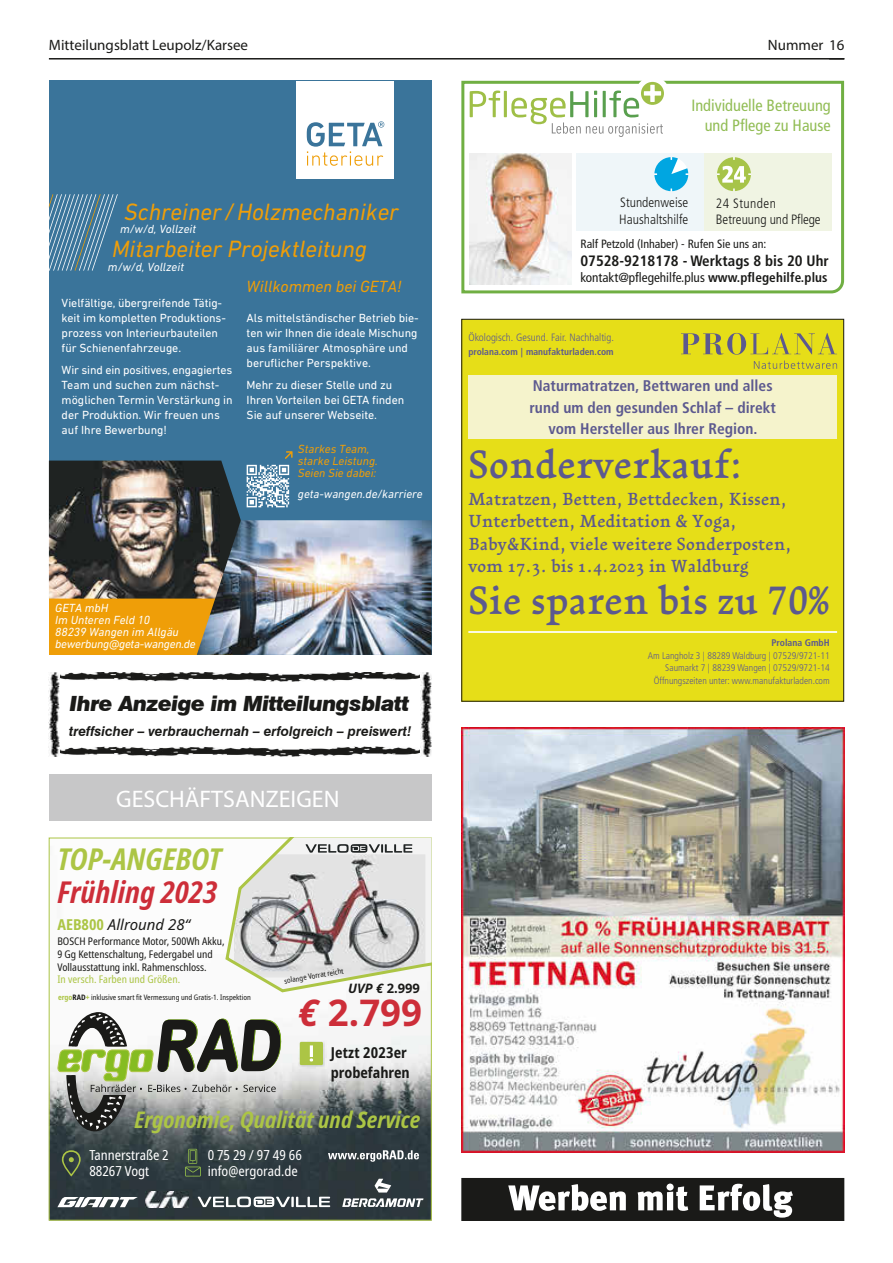
<style>
.page{position:relative;width:893px;height:1263px;background:#fff}
.page>*{position:absolute;margin:0;border:0;box-sizing:border-box;transform-origin:0 0}
.t1{font:700 40.5px "Arouet Normal";letter-spacing:.02em;color:#5c598f}
.t2{font:700 36.6px "Noto Sans";color:#cd2e39}
.t3{font:italic 700 condensed 30px "Noto Sans";color:#cd2e39}
.t4{font:italic 700 condensed 30px "Noto Sans";color:#acc545}
.t5{font:italic 24px "DIN Next LT Pro";color:#ef9e08}
.t6{font:700 24px "Frutiger";color:#fff}
.t7{font:italic 700 condensed 22.8px "Noto Sans";color:#acc545}
.t8{font:italic 900 21px "Swiss 721 BT";letter-spacing:-.025em;color:#1a1a18}
.t9{font:700 18px/22.5px "Arouet Normal";letter-spacing:.02em;color:#5c598f}
.t10{font:italic 16.5px "DIN Next LT Pro";color:#ef9e08}
.t11{font:condensed 16.35px/19.6px "Frutiger LT Std";color:#92bd55;text-align:right}
.t12{font:700 condensed 15.45px/21.1px "Frutiger LT Std";color:#5c598f;text-align:center}
.t13{font:15px "Myriad Pro";color:#1a1a18}
.t14{font:700 condensed 15px "Frutiger LT Std";color:#1a1a18}
.t15{font:700 condensed 15px/19.5px "Noto Sans";color:#1a1a18}
.t16{font:italic 15px "Noto Sans";color:#1a1a18}
.t17{font:condensed 13.8px/16.6px "Noto Sans";color:#fff}
.t18{font:300 condensed 13.5px/16.2px "Frutiger LT Std";color:#1a1a18}
.t19{font:italic 700 13.5px "Swiss 721 BT";color:#1a1a18}
.t20{font:condensed 13.2px "Frutiger LT Std";color:#1a1a18}
.t21{font:700 13.05px "Noto Sans";color:#1a1a18}
.t22{font:12px/15px "DIN Next LT Pro";letter-spacing:-.005em;color:#fff}
.t23{font:italic 12px/12px "DIN Next LT Pro";color:#fff}
.t24{font:italic 12px/12px "DIN Next LT Pro";color:#ef9e08}
.t25{font:condensed 12px "Frutiger LT Std";color:#1a1a18}
.t26{font:300 condensed 10.65px "Frutiger LT Std";color:#5c598f}
.t27{font:condensed 10.5px/12.6px "Noto Sans";color:#1a1a18}
.t28{font:condensed 10.5px "Noto Sans";color:#acc545}
.t29{font:300 condensed 9.6px/12.6px "Frutiger LT Std";color:#5c598f;text-align:right}
.t30{font:700 condensed 9.6px "Frutiger LT Std";color:#5c598f}
.t31{font:700 condensed 9.45px "Frutiger LT Std";color:#5c598f}
.t32{font:condensed 7.5px "Noto Sans";color:#1a1a18}
.s1{font-weight:700;font-style:normal;font-stretch:condensed;color:#acc545}
.s2{font-weight:700;color:#acc545}
.s3{font-weight:700}
.s4{font-style:italic}
</style>
<div class="page">
<hr style="left:49px;top:58px;width:795px;height:2px;background:#1a1a18">
<svg style="left:829px;top:59px;width:15px;height:1px"></svg>
<svg style="left:461px;top:81px;width:383px;height:212px"></svg>
<div style="left:704px;top:153px;width:127px;height:78px;background:#f0f4e3"></div>
<svg style="left:717px;top:157px;width:34px;height:34px"></svg>
<div style="left:576px;top:153px;width:128px;height:78px;background:#eff6f9"></div>
<svg style="left:654px;top:157px;width:34px;height:34px"></svg>
<svg style="left:470px;top:91px;width:30px;height:26px"></svg>
<hr style="left:504px;top:91px;width:3px;height:26px;background:#9fbf47">
<svg style="left:511px;top:81px;width:159px;height:56px"></svg>
<img style="left:461px;top:727px;width:383px;height:425px">
<div style="left:461px;top:319px;width:383px;height:383px;background:#e6de18"></div>
<svg style="left:681px;top:333px;width:156px;height:22px"></svg>
<svg style="left:754px;top:361px;width:83px;height:8px"></svg>
<hr style="left:468px;top:631px;width:369px;height:2px;background:#fff">
<div style="left:468px;top:375px;width:369px;height:64px;background:#f5f3cc"></div>
<div style="left:461px;top:319px;width:383px;height:383px;border:1px solid #1a1a18"></div>
<img style="left:51px;top:1035px;width:379px;height:183px">
<svg style="left:57px;top:1012px;width:224px;height:119px"></svg>
<svg style="left:62px;top:1150px;width:19px;height:26px"></svg>
<svg style="left:185px;top:1149px;width:16px;height:27px"></svg>
<svg style="left:328px;top:1150px;width:91px;height:12px"></svg>
<svg style="left:57px;top:1197px;width:81px;height:10px"></svg>
<img style="left:146px;top:1191px;width:42px;height:16px">
<svg style="left:198px;top:1196px;width:132px;height:11px"></svg>
<svg style="left:375px;top:1179px;width:16px;height:13px"></svg>
<svg style="left:342px;top:1198px;width:81px;height:9px"></svg>
<img style="left:298px;top:1040px;width:29px;height:29px">
<div style="left:300px;top:1042px;width:23px;height:23px;background:#acc545"></div>
<svg style="left:310px;top:1045px;width:3px;height:16px"></svg>
<svg style="left:224px;top:838px;width:208px;height:156px"></svg>
<div style="left:49px;top:81px;width:383px;height:574px;background:#3a749a"></div>
<div style="left:49px;top:567px;width:183px;height:88px;background:#ef9e08"></div>
<div style="left:296px;top:81px;width:97px;height:98px;background:#fff"></div>
<svg style="left:307px;top:121px;width:77px;height:45px"></svg>
<img style="left:49px;top:461px;width:207px;height:138px">
<svg style="left:49px;top:194px;width:69px;height:77px"></svg>
<img style="left:197px;top:520px;width:235px;height:135px">
<svg style="left:285px;top:451px;width:8px;height:8px"></svg>
<svg style="left:247px;top:465px;width:42px;height:42px"></svg>
<div style="left:49px;top:774px;width:383px;height:47px;background:#c7c7c8"></div>
<svg style="left:461px;top:1178px;width:383px;height:42px"></svg>
<img style="left:59px;top:672px;width:362px;height:11px">
<img style="left:59px;top:746px;width:362px;height:11px">
<img style="left:49px;top:672px;width:10px;height:85px">
<img style="left:421px;top:672px;width:10px;height:85px">
<p class="t13" style="left:49px;top:35px;width:201px">Mitteilungsblatt Leupolz/Karsee</p>
<p class="t13" style="left:768px;top:35px;width:78px">Nummer 16</p>
<h3 class="t5" style="left:124px;top:197px;width:276px">Schreiner / Holzmechaniker</h3>
<p class="t23" style="left:120px;top:223px;width:77px">m/w/d, Vollzeit</p>
<h3 class="t5" style="left:112px;top:235px;width:256px">Mitarbeiter Projektleitung</h3>
<p class="t23" style="left:108px;top:260px;width:77px">m/w/d, Vollzeit</p>
<p class="t22" style="left:62px;top:295px;width:166px">Vielfältige, übergreifende Tätig&shy;keit im kompletten Produktions&shy;prozess von Interieurbauteilen für Schienenfahrzeuge.</p>
<p class="t22" style="left:62px;top:363px;width:173px">Wir sind ein positives, engagiertes<br>Team und suchen zum nächst&shy;möglichen Termin Verstärkung in der Produktion. Wir freuen uns auf Ihre Bewerbung!</p>
<h3 class="t10" style="left:247px;top:277px;width:156px">Willkommen bei GETA!</h3>
<p class="t22" style="left:247px;top:310px;width:174px">Als mittelständischer Betrieb bie&shy;ten wir Ihnen die ideale Mischung aus familiärer Atmosphäre und beruflicher Perspektive.</p>
<p class="t22" style="left:247px;top:378px;width:159px">Mehr zu dieser Stelle und zu<br>Ihren Vorteilen bei GETA finden<br>Sie auf unserer Webseite.</p>
<p class="t24" style="left:298px;top:443px;width:81px">Starkes Team, starke Leistung.<br>Seien Sie dabei:</p>
<p class="t23" style="left:298px;top:487px;width:126px">geta-wangen.de/karriere</p>
<p class="t23" style="left:55px;top:601px;width:142px">GETA mbH<br>Im Unteren Feld 10<br>88239 Wangen im Allgäu bewerbung@geta-wangen.de</p>
<h3 class="t8" style="left:70px;top:691px;width:341px">Ihre Anzeige im Mitteilungsblatt</h3>
<p class="t19" style="left:69px;top:723px;width:344px">treffsicher – verbrauchernah – erfolgreich – preiswert!</p>
<h3 class="t6" style="left:116px;top:784px;width:225px">GESCHÄFTSANZEIGEN</h3>
<h3 class="t4" style="left:57px;top:838px;width:166px">TOP-ANGEBOT</h3>
<h3 class="t3" style="left:57px;top:871px;width:161px">Frühling 2023</h3>
<p class="t16" style="left:57px;top:914px;width:134px"><span class="s1">AEB800</span> Allround 28“</p>
<p class="t27" style="left:57px;top:935px;width:169px">BOSCH Performance Motor, 500Wh Akku,<br>9 Gg Kettenschaltung, Federgabel und<br>Vollausstattung inkl. Rahmenschloss.</p>
<p class="t28" style="left:57px;top:972px;width:124px">In versch. Farben und Größen.</p>
<p class="t32" style="left:58px;top:992px;width:194px"><span class="s2">ergo</span><span class="s3">RAD</span><span class="s2">+</span> inklusive smart fit Vermessung und Gratis-1. Inspektion</p>
<p class="t32" style="left:283px;top:976px;width:62px;rotate:-10deg">solange Vorrat reicht</p>
<p class="t21" style="left:348px;top:979px;width:73px"><span class="s4">UVP €</span> 2.999</p>
<h2 class="t2" style="left:298px;top:986px;width:125px"><span class="s4">€</span> 2.799</h2>
<p class="t15" style="left:331px;top:1043px;width:80px">Jetzt 2023er probefahren</p>
<h3 class="t7" style="left:134px;top:1103px;width:288px">Ergonomie, Qualität und Service</h3>
<p class="t17" style="left:89px;top:1147px;width:81px">Tannerstraße 2<br>88267 Vogt</p>
<p class="t17" style="left:208px;top:1147px;width:96px">0 75 29 / 97 49 66 info@ergorad.de</p>
<h3 class="t11" style="left:691px;top:96px;width:141px">Individuelle Betreuung und Pflege zu Hause</h3>
<p class="t18" style="left:619px;top:195px;width:71px">Stundenweise<br>Haushaltshilfe</p>
<p class="t25" style="left:580px;top:237px;width:187px">Ralf Petzold (Inhaber) - Rufen Sie uns an:</p>
<p class="t14" style="left:580px;top:252px;width:250px">07528-9218178 - Werktags 8 bis 20 Uhr</p>
<p class="t20" style="left:580px;top:270px;width:249px">kontakt@pflegehilfe.plus <span class="s3">www.pflegehilfe.plus</span></p>
<p class="t18" style="left:716px;top:195px;width:106px">24 Stunden<br>Betreuung und Pflege</p>
<p class="t26" style="left:468px;top:331px;width:147px">Ökologisch. Gesund. Fair. Nachhaltig.</p>
<p class="t31" style="left:468px;top:346px;width:147px">prolana.com | manufakturladen.com</p>
<p class="t12" style="left:529px;top:376px;width:248px">Naturmatratzen, Bettwaren und alles rund um den gesunden Schlaf – direkt vom Hersteller aus Ihrer Region.</p>
<h1 class="t1" style="left:468px;top:437px;width:276px">Sonderverkauf:</h1>
<h3 class="t9" style="left:468px;top:488px;width:324px">Matratzen, Betten, Bettdecken, Kissen, Unterbetten, Meditation &amp; Yoga, Baby&amp;Kind, viele weitere Sonderposten, vom 17.3. bis 1.4.2023 in Waldburg</h3>
<h1 class="t1" style="left:468px;top:573px;width:362px">Sie sparen bis zu 70%</h1>
<p class="t30" style="left:771px;top:637px;width:60px">Prolana GmbH</p>
<p class="t29" style="left:648px;top:649px;width:184px">Am Langholz 3 | 88289 Waldburg | 07529/9721-11<br>Saumarkt 7 | 88239 Wangen | 07529/9721-14<br>Öffnungszeiten unter: www.manufakturladen.com</p>
</div>
